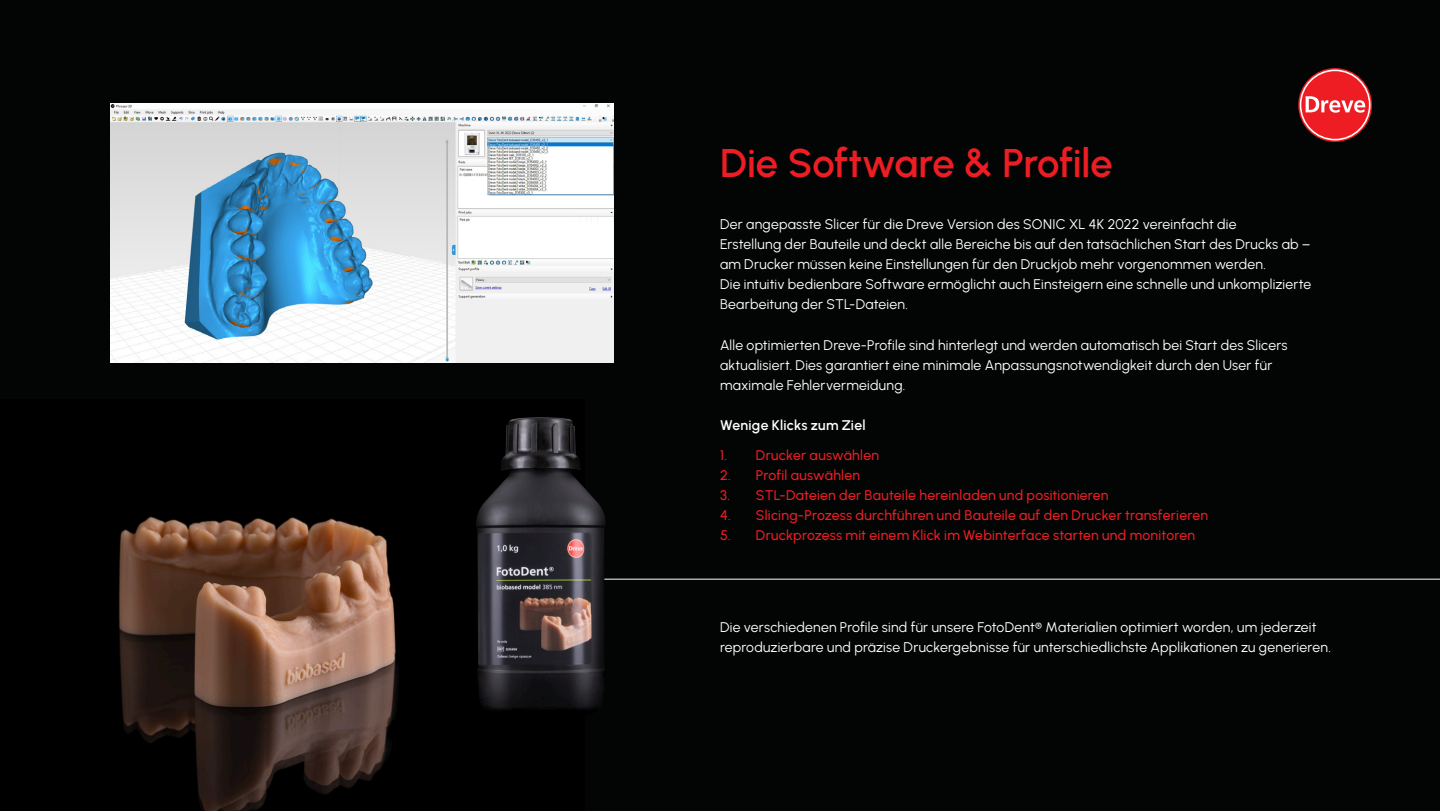
<style>
.page{position:relative;width:1440px;height:811px;background:#fff}
.page>*{position:absolute;margin:0;border:0;box-sizing:border-box;transform-origin:0 0}
.t1{font:600 40px "Urbanist";letter-spacing:-.01em;color:#ee1d23}
.t2{font:14px/20px "Urbanist";letter-spacing:.02em;color:#fff}
.t3{font:500 14px "Urbanist";letter-spacing:.02em;color:#ee1d23}
.t4{font:600 14px "Urbanist";letter-spacing:.02em;color:#fff}
</style>
<div class="page">
<div style="left:0;top:0;width:1440px;height:810px;background:#030505"></div>
<hr style="left:0;top:578px;width:1440px;height:1px;background:#fff">
<img style="left:110px;top:104px;width:504px;height:258px">
<img style="left:0;top:516px;width:475px;height:294px">
<img style="left:475px;top:417px;width:132px;height:292px">
<svg style="left:1300px;top:69px;width:71px;height:71px"></svg>
<h1 class="t1" style="left:720px;top:136px;width:394px">Die Software &amp; Profile</h1>
<p class="t2" style="left:720px;top:214px;width:593px">Der angepasste Slicer für die Dreve Version des SONIC XL 4K 2022 vereinfacht die<br>Erstellung der Bauteile und deckt alle Bereiche bis auf den tatsächlichen Start des Drucks ab – am Drucker müssen keine Einstellungen für den Druckjob mehr vorgenommen werden.<br>Die intuitiv bedienbare Software ermöglicht auch Einsteigern eine schnelle und unkomplizierte Bearbeitung der STL-Dateien.</p>
<p class="t2" style="left:720px;top:334px;width:569px">Alle optimierten Dreve-Profile sind hinterlegt und werden automatisch bei Start des Slicers aktualisiert. Dies garantiert eine minimale Anpassungsnotwendigkeit durch den User für maximale Fehlervermeidung.</p>
<p class="t4" style="left:720px;top:415px;width:147px">Wenige Klicks zum Ziel</p>
<p class="t3" style="left:720px;top:445px;width:161px">1. Drucker auswählen</p>
<p class="t3" style="left:720px;top:465px;width:142px">2. Profil auswählen</p>
<p class="t3" style="left:720px;top:485px;width:390px">3. STL-Dateien der Bauteile hereinladen und positionieren</p>
<p class="t3" style="left:720px;top:505px;width:490px">4. Slicing-Prozess durchführen und Bauteile auf den Drucker transferieren</p>
<p class="t3" style="left:720px;top:525px;width:477px">5. Druckprozess mit einem Klick im Webinterface starten und monitoren</p>
<p class="t2" style="left:720px;top:616px;width:612px">Die verschiedenen Profile sind für unsere FotoDent® Materialien optimiert worden, um jederzeit reproduzierbare und präzise Druckergebnisse für unterschiedlichste Applikationen zu generieren.</p>
</div>
